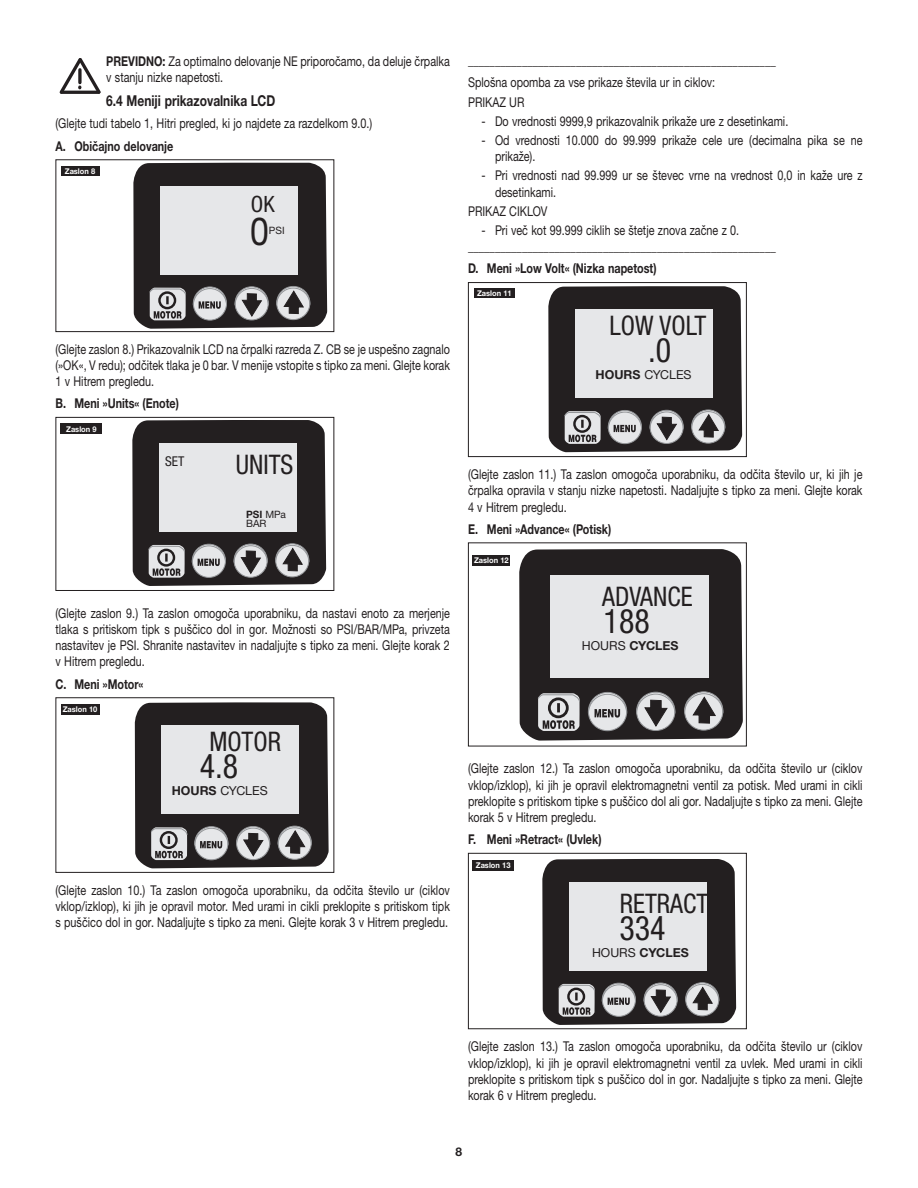
<style>
.page{position:relative;width:918px;height:1188px;background:#fff}
.page>*{position:absolute;margin:0;border:0;box-sizing:border-box;transform-origin:0 0}
.t1{font:38.85px "Helvetica Neue LTW1 G";color:#231f20;scale:.87 1}
.t2{font:condensed 33.75px "Helvetica Neue LTW1 G";color:#231f20;scale:.95 1}
.t3{font:condensed 27px "Helvetica Neue LTW1 G";color:#231f20;scale:.95 1}
.t4{font:condensed 22.5px "Helvetica Neue LTW1 G";color:#231f20}
.Subtitle{font:700 15px "Helvetica Neue LTW1 G";color:#231f20;scale:.8 1}
.TEXT{font:13.5px/16.2px "Helvetica Neue LTW1 G";color:#231f20;text-align:justify;scale:.8 1}
.Subtitle-2{font:700 13.5px "Helvetica Neue LTW1 G";color:#231f20;scale:.8 1}
.Cautions__Warning__e{font:13.5px/16.2px "Helvetica Neue LTW1 G";color:#231f20;scale:.8 1}
.t5{font:condensed 13.5px "Helvetica Neue LTW1 G";color:#231f20}
.t6{font:12.3px "Helvetica Neue LTW1 G";color:#231f20}
.t7{font:700 12.3px "Helvetica Neue LTW1 G";color:#231f20}
.t8{font:700 12px "Helvetica Neue LTW1 G";color:#231f20}
.t9{font:10.2px "Helvetica Neue LTW1 G";color:#231f20}
.t10{font:700 10.2px "Helvetica Neue LTW1 G";color:#231f20}
.t11{font:700 7.8px "Helvetica Neue LTW1 G";color:#fff;scale:.95 1}
.s1{font-weight:700}
.s2{font-weight:400}
</style>
<div class="page">
<svg style="left:59px;top:58px;width:42px;height:36px"></svg>
<svg style="left:133px;top:163px;width:194px;height:166px"></svg>
<div style="left:56px;top:159px;width:278px;height:173px;border:1px solid #231f20"></div>
<svg style="left:132px;top:420px;width:194px;height:166px"></svg>
<div style="left:56px;top:417px;width:278px;height:174px;border:1px solid #231f20"></div>
<svg style="left:135px;top:702px;width:194px;height:166px"></svg>
<div style="left:56px;top:697px;width:278px;height:176px;border:1px solid #231f20"></div>
<svg style="left:548px;top:286px;width:194px;height:166px"></svg>
<div style="left:468px;top:282px;width:279px;height:175px;border:1px solid #231f20"></div>
<svg style="left:519px;top:549px;width:224px;height:192px"></svg>
<div style="left:468px;top:542px;width:279px;height:204px;border:1px solid #231f20"></div>
<svg style="left:542px;top:859px;width:194px;height:166px"></svg>
<div style="left:468px;top:853px;width:279px;height:176px;border:1px solid #231f20"></div>
<div style="left:61px;top:166px;width:38px;height:10px;background:#231f20"></div>
<div style="left:61px;top:704px;width:38px;height:11px;background:#231f20"></div>
<div style="left:61px;top:423px;width:41px;height:11px;background:#231f20"></div>
<div style="left:472px;top:860px;width:42px;height:11px;background:#231f20"></div>
<div style="left:474px;top:288px;width:41px;height:10px;background:#231f20"></div>
<div style="left:472px;top:555px;width:38px;height:11px;background:#231f20"></div>
<p class="Cautions__Warning__e" style="left:106px;top:53px;width:431px"><span class="s1">PREVIDNO:</span> Za optimalno delovanje NE priporočamo, da deluje črpalka v stanju nizke napetosti.</p>
<p class="Subtitle" style="left:106px;top:92px;width:213px">6.4 Meniji prikazovalnika LCD</p>
<p class="TEXT" style="left:56px;top:115px;width:398px">(Glejte tudi tabelo 1, Hitri pregled, ki jo najdete za razdelkom 9.0.)</p>
<p class="Subtitle-2" style="left:56px;top:138px;width:149px">A. Običajno delovanje</p>
<p class="t11" style="left:65px;top:166px;width:34px">Zaslon 8</p>
<p class="t4" style="left:251px;top:190px;width:25px">OK</p>
<p class="t1" style="left:250px;top:208px;width:23px">0</p>
<p class="t9" style="left:269px;top:224px;width:17px">PSI</p>
<p class="TEXT" style="left:56px;top:341px;width:495px">(Glejte zaslon 8.) Prikazovalnik LCD na črpalki razreda Z. CB se je uspešno zagnalo (»OK«, V redu); odčitek tlaka je 0 bar. V menije vstopite s tipko za meni. Glejte korak 1 v Hitrem pregledu.</p>
<p class="Subtitle-2" style="left:56px;top:395px;width:156px">B. Meni »Units« (Enote)</p>
<p class="t11" style="left:66px;top:424px;width:34px">Zaslon 9</p>
<p class="t5" style="left:165px;top:453px;width:21px">SET</p>
<p class="t3" style="left:236px;top:449px;width:62px">UNITS</p>
<p class="t10" style="left:246px;top:508px;width:41px">PSI <span class="s2">MPa</span></p>
<p class="t9" style="left:246px;top:517px;width:22px">BAR</p>
<p class="TEXT" style="left:56px;top:605px;width:495px">(Glejte zaslon 9.) Ta zaslon omogoča uporabniku, da nastavi enoto za merjenje tlaka s pritiskom tipk s puščico dol in gor. Možnosti so PSI/BAR/MPa, privzeta nastavitev je PSI. Shranite nastavitev in nadaljujte s tipko za meni. Glejte korak 2 v Hitrem pregledu.</p>
<p class="Subtitle-2" style="left:56px;top:676px;width:111px">C. Meni »Motor«</p>
<p class="t11" style="left:63px;top:705px;width:38px">Zaslon 10</p>
<p class="t3" style="left:209px;top:726px;width:77px">MOTOR</p>
<p class="t2" style="left:200px;top:746px;width:42px">4.8</p>
<p class="t6" style="left:172px;top:783px;width:98px"><span class="s1">HOURS</span> CYCLES</p>
<p class="TEXT" style="left:56px;top:882px;width:495px">(Glejte zaslon 10.) Ta zaslon omogoča uporabniku, da odčita število ur (ciklov vklop/izklop), ki jih je opravil motor. Med urami in cikli preklopite s pritiskom tipk s puščico dol in gor. Nadaljujte s tipko za meni. Glejte korak 3 v Hitrem pregledu.</p>
<p class="TEXT" style="left:468px;top:52px;width:386px">_________________________________________________________</p>
<p class="TEXT" style="left:468px;top:74px;width:311px">Splošna opomba za vse prikaze števila ur in ciklov:</p>
<p class="TEXT" style="left:468px;top:94px;width:72px">PRIKAZ UR</p>
<p class="TEXT" style="left:482px;top:113px;width:385px">- Do vrednosti 9999,9 prikazovalnik prikaže ure z desetinkami.</p>
<p class="TEXT" style="left:495px;top:132px;width:461px;text-indent:-14px">- Od vrednosti 10.000 do 99.999 prikaže cele ure (decimalna pika se ne prikaže).</p>
<p class="TEXT" style="left:495px;top:167px;width:461px;text-indent:-14px">- Pri vrednosti nad 99.999 ur se števec vrne na vrednost 0,0 in kaže ure z desetinkami.</p>
<p class="TEXT" style="left:468px;top:203px;width:101px">PRIKAZ CIKLOV</p>
<p class="TEXT" style="left:482px;top:222px;width:324px">- Pri več kot 99.999 ciklih se štetje znova začne z 0.</p>
<p class="TEXT" style="left:468px;top:238px;width:386px">_________________________________________________________</p>
<p class="Subtitle-2" style="left:468px;top:260px;width:237px">D. Meni »Low Volt« (Nizka napetost)</p>
<p class="t11" style="left:477px;top:288px;width:38px">Zaslon 11</p>
<p class="t3" style="left:610px;top:309px;width:104px">LOW VOLT</p>
<p class="t2" style="left:648px;top:330px;width:26px">.0</p>
<p class="t6" style="left:596px;top:367px;width:98px"><span class="s1">HOURS</span> CYCLES</p>
<p class="TEXT" style="left:468px;top:466px;width:495px">(Glejte zaslon 11.) Ta zaslon omogoča uporabniku, da odčita število ur, ki jih je črpalka opravila v stanju nizke napetosti. Nadaljujte s tipko za meni. Glejte korak 4 v Hitrem pregledu.</p>
<p class="Subtitle-2" style="left:468px;top:521px;width:181px">E. Meni »Advance« (Potisk)</p>
<p class="t11" style="left:474px;top:556px;width:38px">Zaslon 12</p>
<p class="t3" style="left:602px;top:581px;width:97px">ADVANCE</p>
<p class="t2" style="left:604px;top:601px;width:50px">188</p>
<p class="t7" style="left:582px;top:638px;width:98px"><span class="s2">HOURS</span> CYCLES</p>
<p class="TEXT" style="left:468px;top:760px;width:495px">(Glejte zaslon 12.) Ta zaslon omogoča uporabniku, da odčita število ur (ciklov vklop/izklop), ki jih je opravil elektromagnetni ventil za potisk. Med urami in cikli preklopite s pritiskom tipke s puščico dol ali gor. Nadaljujte s tipko za meni. Glejte korak 5 v Hitrem pregledu.</p>
<p class="Subtitle-2" style="left:468px;top:831px;width:168px">F. Meni »Retract« (Uvlek)</p>
<p class="t11" style="left:476px;top:861px;width:38px">Zaslon 13</p>
<p class="t3" style="left:620px;top:887px;width:95px">RETRACT</p>
<p class="t2" style="left:619px;top:908px;width:50px">334</p>
<p class="t7" style="left:592px;top:945px;width:98px"><span class="s2">HOURS</span> CYCLES</p>
<p class="TEXT" style="left:468px;top:1038px;width:495px">(Glejte zaslon 13.) Ta zaslon omogoča uporabniku, da odčita število ur (ciklov vklop/izklop), ki jih je opravil elektromagnetni ventil za uvlek. Med urami in cikli preklopite s pritiskom tipk s puščico dol in gor. Nadaljujte s tipko za meni. Glejte korak 6 v Hitrem pregledu.</p>
<p class="t8" style="left:456px;top:1144px;width:8px">8</p>
</div>
